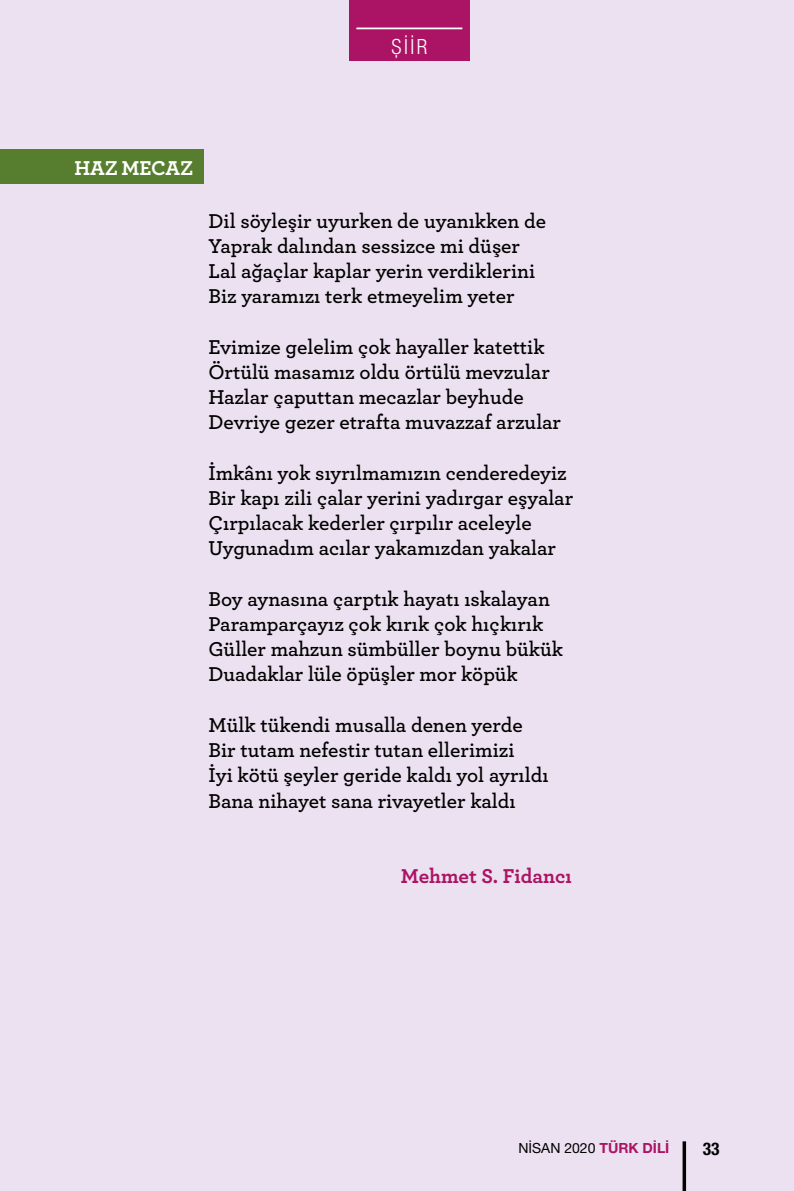
<style>
.page{position:relative;width:794px;height:1191px;background:#ece1f0}
.page>*{position:absolute;margin:0;border:0;box-sizing:border-box;transform-origin:0 0}
.t1{font:600 21px/25.2px "Archer";color:#000}
.t2{font:700 21px "Archer";color:#ab1464}
.t3{font:700 21px "Archer";color:#fff}
.t4{font:300 condensed 21px "Helvetica Neue LT Pro";color:#fff}
.t5{font:700 condensed 17.5px "Helvetica Neue LT Pro";color:#000}
.t6{font:14px "Helvetica Neue LT Pro";color:#000}
.s1{font-weight:700;color:#ab1464}
</style>
<div class="page">
<div style="left:349px;top:0;width:120px;height:61px;background:#ab1464"></div>
<hr style="left:356px;top:28px;width:106px;height:1px;background:#fff">
<svg style="left:682px;top:1141px;width:4px;height:50px"></svg>
<div style="left:0;top:149px;width:203px;height:35px;background:#577e2e"></div>
<p class="t4" style="left:391px;top:34px;width:37px">ŞİİR</p>
<p class="t3" style="left:74px;top:151px;width:120px">HAZ MECAZ</p>
<p class="t1" style="left:208px;top:207px;width:339px">Dil söyleşir uyurken de uyanıkken de Yaprak dalından sessizce mi düşer Lal ağaçlar kaplar yerin verdiklerini Biz yaramızı terk etmeyelim yeter</p>
<p class="t1" style="left:208px;top:333px;width:354px">Evimize gelelim çok hayaller katettik Örtülü masamız oldu örtülü mevzular Hazlar çaputtan mecazlar beyhude Devriye gezer etrafta muvazzaf arzular</p>
<p class="t1" style="left:208px;top:459px;width:366px">İmkânı yok sıyrılmamızın cenderedeyiz Bir kapı zili çalar yerini yadırgar eşyalar Çırpılacak kederler çırpılır aceleyle Uygunadım acılar yakamızdan yakalar</p>
<p class="t1" style="left:208px;top:585px;width:356px">Boy aynasına çarptık hayatı ıskalayan Paramparçayız çok kırık çok hıçkırık Güller mahzun sümbüller boynu bükük Duadaklar lüle öpüşler mor köpük</p>
<p class="t1" style="left:208px;top:711px;width:342px">Mülk tükendi musalla denen yerde Bir tutam nefestir tutan ellerimizi<br>İyi kötü şeyler geride kaldı yol ayrıldı Bana nihayet sana rivayetler kaldı</p>
<p class="t2" style="left:401px;top:859px;width:172px">Mehmet S. Fidancı</p>
<p class="t6" style="left:518px;top:1139px;width:152px">NİSAN 2020 <span class="s1">TÜRK DİLİ</span></p>
<p class="t5" style="left:702px;top:1138px;width:18px">33</p>
</div>
